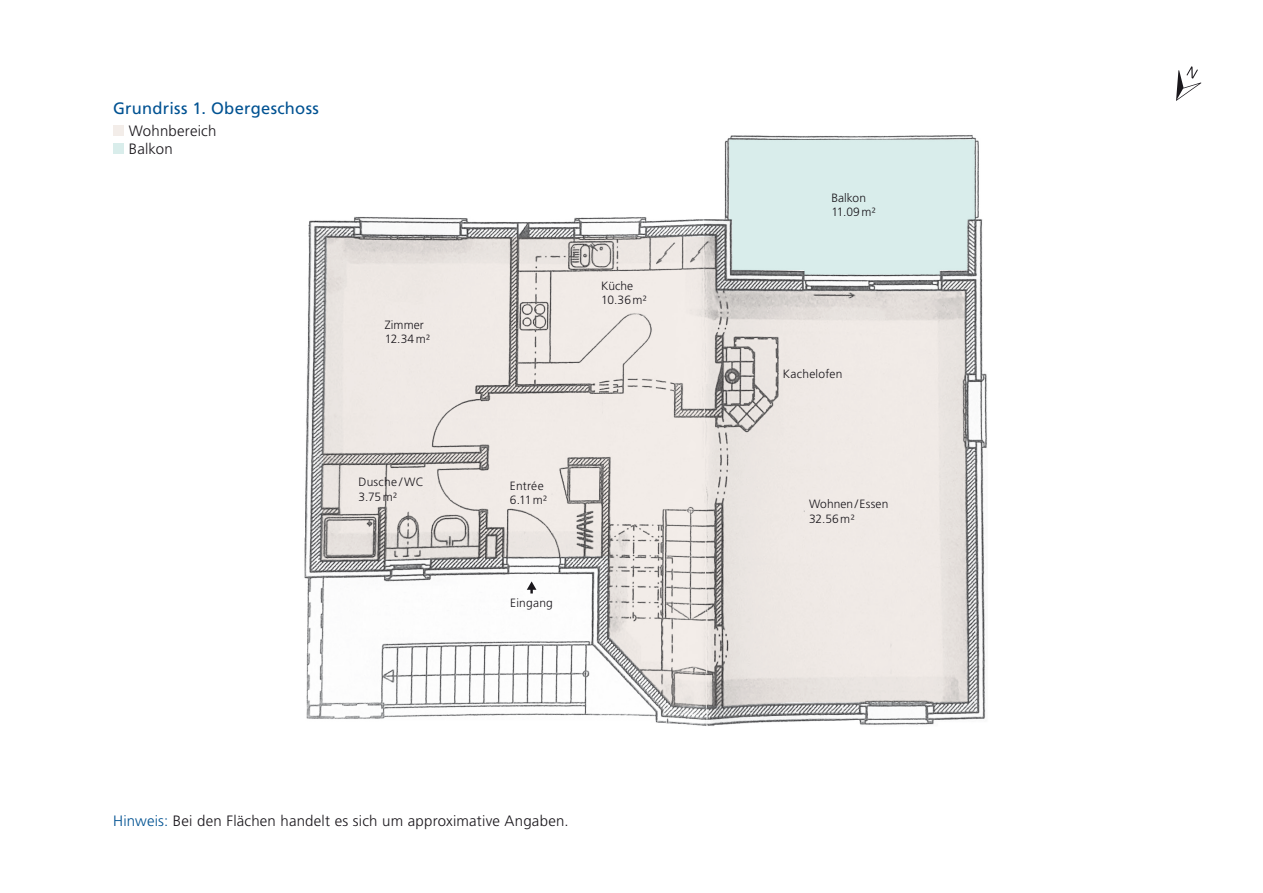
<style>
.page{position:relative;width:1263px;height:893px;background:#fff}
.page>*{position:absolute;margin:0;border:0;box-sizing:border-box;transform-origin:0 0}
.t1{font:16.5px "Frutiger LT Std";letter-spacing:.02em;color:#005292}
.t2{font:300 15px/18.1px "Frutiger LT Std";letter-spacing:.015em;color:#1a171c}
.t3{font:300 12px/14.4px "Frutiger LT Std";letter-spacing:.01em;color:#1a171c}
.s1{color:#005292}
</style>
<div class="page">
<div style="left:113px;top:125px;width:11px;height:11px;background:#f3ede9"></div>
<div style="left:113px;top:143px;width:11px;height:11px;background:#d9edeb"></div>
<img style="left:304px;top:135px;width:683px;height:591px">
<svg style="left:320px;top:236px;width:648px;height:470px;background:#e1ddda"></svg>
<div style="left:729px;top:139px;width:247px;height:136px;background:#d9edeb"></div>
<svg style="left:527px;top:581px;width:9px;height:12px"></svg>
<svg style="left:1176px;top:66px;width:25px;height:35px"></svg>
<h1 class="t1" style="left:113px;top:98px;width:207px">Grundriss 1. Obergeschoss</h1>
<p class="t2" style="left:129px;top:122px;width:89px">Wohnbereich<br>Balkon</p>
<p class="t3" style="left:385px;top:317px;width:47px">Zimmer<br>12.34m2</p>
<p class="t3" style="left:358px;top:475px;width:67px">Dusche /WC<br>3.75m2</p>
<p class="t3" style="left:601px;top:278px;width:47px">Küche<br>10.36m2</p>
<p class="t3" style="left:510px;top:478px;width:39px">Entrée<br>6.11m2</p>
<p class="t3" style="left:510px;top:595px;width:44px">Eingang</p>
<p class="t2" style="left:113px;top:812px;width:457px"><span class="s1">Hinweis:</span> Bei den Flächen handelt es sich um approximative Angaben.</p>
<p class="t3" style="left:831px;top:190px;width:46px">Balkon<br>11.09m2</p>
<p class="t3" style="left:783px;top:367px;width:61px">Kachelofen</p>
<p class="t3" style="left:809px;top:497px;width:81px">Wohnen/Essen<br>32.56m2</p>
</div>
